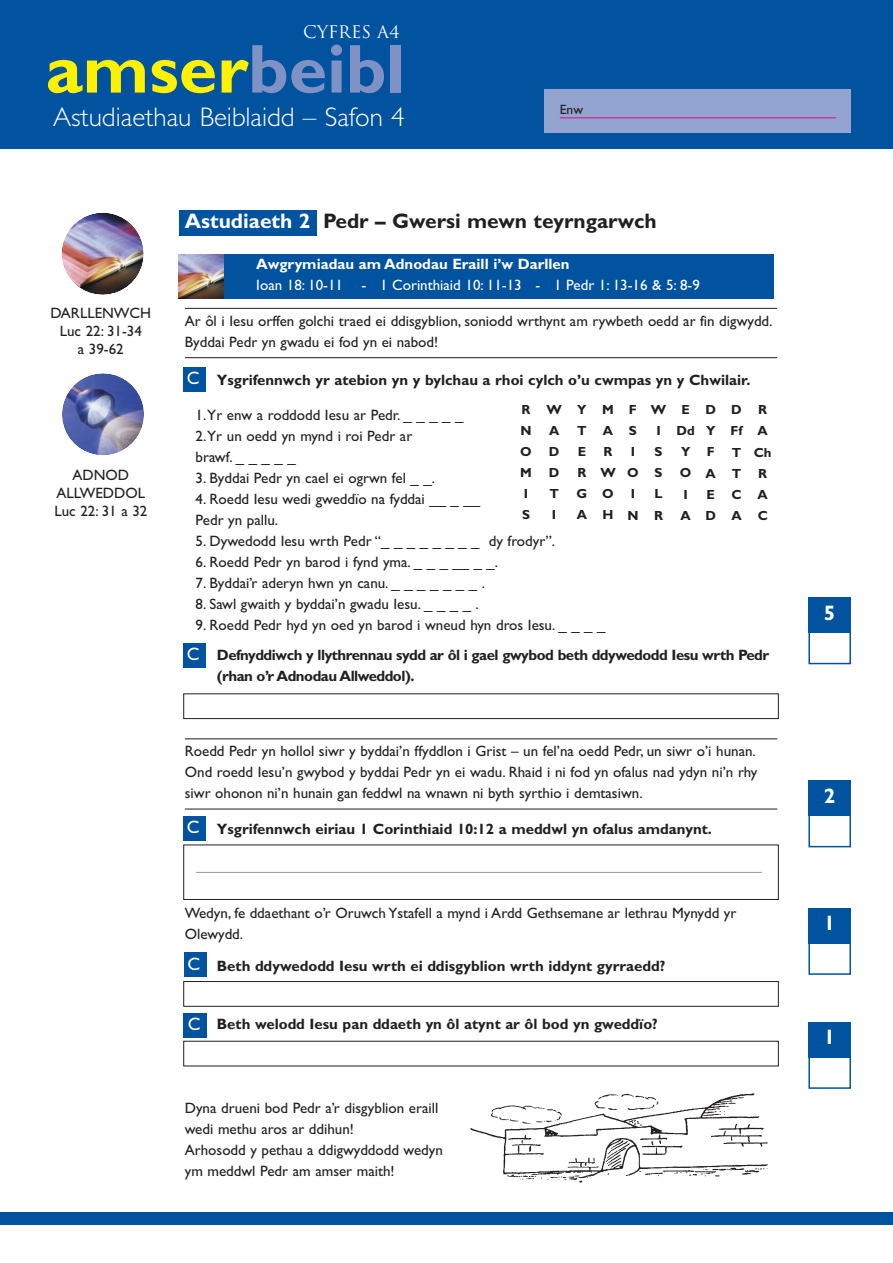
<style>
.page{position:relative;width:893px;height:1263px;background:#fff}
.page>*{position:absolute;margin:0;border:0;box-sizing:border-box;transform-origin:0 0}
.t1{font:700 69.45px "Gill Sans";color:#fff101}
.t2{font:300 27px "Gill Sans";color:#fff}
.t3{font:700 21px "Gill Sans";color:#231f20}
.t4{font:700 21px "Gill Sans";color:#fff}
.t5{font:18px "Gill Sans";color:#fff}
.t6{font:16.95px "Trajan";color:#fff}
.t7{font:15px/21px "Gill Sans";color:#231f20}
.t8{font:700 15px "Gill Sans";color:#231f20}
.t9{font:700 15px/21px "Gill Sans";letter-spacing:-.03em;color:#231f20}
.t10{font:15px "Gill Sans";color:#fff}
.t11{font:700 15px "Gill Sans";color:#fff}
.t12{font:13.5px "Gill Sans";color:#231f20}
.t13{font:700 13.2px/21.1px "Gill Sans";color:#231f20}
.s1{color:#7e92c6}
.s2{color:#fff}
</style>
<div class="page">
<img style="left:62px;top:213px;width:82px;height:82px">
<img style="left:62px;top:373px;width:82px;height:82px">
<div style="left:808px;top:630px;width:43px;height:34px;border:2px solid #0153a0"></div>
<div style="left:808px;top:597px;width:43px;height:36px;background:#0153a0"></div>
<div style="left:808px;top:813px;width:43px;height:34px;border:2px solid #0153a0"></div>
<div style="left:808px;top:780px;width:43px;height:36px;background:#0153a0"></div>
<div style="left:808px;top:941px;width:43px;height:34px;border:2px solid #0153a0"></div>
<div style="left:808px;top:908px;width:43px;height:36px;background:#0153a0"></div>
<div style="left:808px;top:1055px;width:43px;height:34px;border:2px solid #0153a0"></div>
<div style="left:808px;top:1022px;width:43px;height:36px;background:#0153a0"></div>
<div style="left:179px;top:210px;width:137px;height:26px;background:#0153a0"></div>
<hr style="left:185px;top:308px;width:592px;height:1px;background:#231f20">
<hr style="left:185px;top:357px;width:592px;height:1px;background:#231f20">
<hr style="left:185px;top:739px;width:592px;height:1px;background:#231f20">
<hr style="left:185px;top:809px;width:592px;height:1px;background:#231f20">
<div style="left:199px;top:254px;width:575px;height:44px;background:#0153a0"></div>
<img style="left:179px;top:254px;width:44px;height:44px">
<div style="left:183px;top:693px;width:596px;height:26px;border:1px solid #231f20"></div>
<div style="left:183px;top:368px;width:22px;height:24px;background:#0153a0"></div>
<div style="left:183px;top:644px;width:22px;height:24px;background:#0153a0"></div>
<div style="left:183px;top:845px;width:596px;height:55px;border:1px solid #231f20"></div>
<hr style="left:196px;top:872px;width:566px;height:1px;background:#939598">
<div style="left:183px;top:816px;width:22px;height:24px;background:#0153a0"></div>
<div style="left:183px;top:981px;width:596px;height:26px;border:1px solid #231f20"></div>
<div style="left:183px;top:1041px;width:596px;height:25px;border:1px solid #231f20"></div>
<div style="left:184px;top:953px;width:22px;height:24px;background:#0153a0"></div>
<div style="left:183px;top:1013px;width:23px;height:24px;background:#0153a0"></div>
<img style="left:470px;top:1093px;width:298px;height:90px">
<div style="left:0;top:1212px;width:892px;height:13px;background:#0153a0"></div>
<div style="left:0;top:0;width:892px;height:149px;background:#0153a0"></div>
<div style="left:545px;top:89px;width:306px;height:44px;background:#94a4d0"></div>
<hr style="left:560px;top:118px;width:276px;height:1px;background:#ed028c">
<p class="t6" style="left:303px;top:22px;width:98px">CYFRes A4</p>
<h1 class="t1" style="left:46px;top:45px;width:360px">amser<span class="s1">beibl</span></h1>
<h2 class="t2" style="left:53px;top:108px;width:353px">Astudiaethau Beiblaidd – Safon 4</h2>
<p class="t12" style="left:560px;top:104px;width:25px">Enw</p>
<h3 class="t3" style="left:185px;top:214px;width:473px"><span class="s2">Astudiaeth 2</span> Pedr – Gwersi mewn teyrngarwch</h3>
<p class="t7" style="left:51px;top:306px;width:102px;line-height:18px;text-align:center">DARLLENWCH<br>Luc 22: 31-34<br>a 39-62</p>
<p class="t7" style="left:54px;top:468px;width:94px;line-height:18px;text-align:center">ADNOD<br>ALLWEDDOL<br>Luc 22: 31 a 32</p>
<p class="t11" style="left:256px;top:259px;width:315px">Awgrymiadau am Adnodau Eraill i’w Darllen</p>
<p class="t10" style="left:256px;top:280px;width:445px">Ioan 18: 10-11 - 1 Corinthiaid 10: 11-13 - 1 Pedr 1: 13-16 &amp; 5: 8-9</p>
<p class="t7" style="left:185px;top:312px;width:589px">Ar ôl i Iesu orffen golchi traed ei ddisgyblion, soniodd wrthynt am rywbeth oedd ar fin digwydd.<br>Byddai Pedr yn gwadu ei fod yn ei nabod!</p>
<p class="t8" style="left:217px;top:374px;width:535px">Ysgrifennwch yr atebion yn y bylchau a rhoi cylch o’u cwmpas yn y Chwilair.</p>
<p class="t7" style="left:196px;top:407px;width:269px">1.Yr enw a roddodd Iesu ar Pedr. _ _ _ _ _<br>2.Yr un oedd yn mynd i roi Pedr ar<br>brawf. _ _ _ _ _</p>
<p class="t7" style="left:196px;top:470px;width:241px">3. Byddai Pedr yn cael ei ogrwn fel _ _.</p>
<p class="t7" style="left:196px;top:491px;width:286px">4. Roedd Iesu wedi gweddïo na fyddai __ _ __<br>Pedr yn pallu.</p>
<p class="t7" style="left:196px;top:533px;width:361px">5. Dywedodd Iesu wrth Pedr “_ _ _ _ _ _ _ _ dy frodyr”.</p>
<p class="t7" style="left:196px;top:554px;width:304px">6. Roedd Pedr yn barod i fynd yma. _ _ _ __ _ _.</p>
<p class="t7" style="left:196px;top:575px;width:291px">7. Byddai’r aderyn hwn yn canu. _ _ _ _ _ _ _ .</p>
<p class="t7" style="left:196px;top:596px;width:285px">8. Sawl gwaith y byddai’n gwadu Iesu. _ _ _ _ .</p>
<p class="t7" style="left:196px;top:617px;width:411px">9. Roedd Pedr hyd yn oed yn barod i wneud hyn dros Iesu. _ _ _ _</p>
<p class="t9" style="left:217px;top:647px;width:554px">Defnyddiwch y llythrennau sydd ar ôl i gael gwybod beth ddywedodd Iesu wrth Pedr (rhan o’r Adnodau Allweddol).</p>
<p class="t5" style="left:187px;top:372px;width:14px">C</p>
<p class="t13" style="left:520px;top:400px;width:13px">R<br>N<br>O<br>M<br>I<br>S</p>
<p class="t13" style="left:546px;top:400px;width:17px">W<br>A<br>D<br>D<br>T<br>I</p>
<p class="t13" style="left:576px;top:400px;width:12px;text-align:justify">Y T E R G A</p>
<p class="t13" style="left:600px;top:400px;width:17px">M<br>A<br>R<br>W<br>O<br>H</p>
<p class="t13" style="left:627px;top:400px;width:13px">F<br>S<br>I<br>O<br>I<br>N</p>
<p class="t13" style="left:651px;top:400px;width:17px">W<br>I<br>S<br>S<br>L<br>R</p>
<p class="t13" style="left:676px;top:401px;width:20px;text-align:center">E<br>Dd<br>Y<br>O<br>I<br>A</p>
<p class="t13" style="left:705px;top:401px;width:12px;text-align:justify">D Y F A E D</p>
<p class="t13" style="left:730px;top:401px;width:13px;text-align:justify">D Ff T T C A</p>
<p class="t13" style="left:754px;top:401px;width:19px;text-align:center">R<br>A<br>Ch<br>R<br>A<br>C</p>
<p class="t5" style="left:187px;top:648px;width:14px">C</p>
<p class="t7" style="left:185px;top:743px;width:574px;text-align:justify">Roedd Pedr yn hollol siwr y byddai’n ffyddlon i Grist – un fel’na oedd Pedr, un siwr o’i hunan.<br>Ond roedd Iesu’n gwybod y byddai Pedr yn ei wadu. Rhaid i ni fod yn ofalus nad ydyn ni’n rhy siwr ohonon ni’n hunain gan feddwl na wnawn ni byth syrthio i demtasiwn.</p>
<p class="t8" style="left:217px;top:824px;width:496px">Ysgrifennwch eiriau 1 Corinthiaid 10:12 a meddwl yn ofalus amdanynt.</p>
<p class="t5" style="left:187px;top:821px;width:14px">C</p>
<p class="t7" style="left:185px;top:905px;width:553px">Wedyn, fe ddaethant o’r Oruwch Ystafell a mynd i Ardd Gethsemane ar lethrau Mynydd yr<br>Olewydd.</p>
<p class="t8" style="left:217px;top:961px;width:450px">Beth ddywedodd Iesu wrth ei ddisgyblion wrth iddynt gyrraedd?</p>
<p class="t5" style="left:188px;top:957px;width:14px">C</p>
<p class="t5" style="left:188px;top:1018px;width:14px">C</p>
<p class="t8" style="left:217px;top:1019px;width:442px">Beth welodd Iesu pan ddaeth yn ôl atynt ar ôl bod yn gweddïo?</p>
<p class="t7" style="left:185px;top:1100px;width:260px">Dyna drueni bod Pedr a’r disgyblion eraill wedi methu aros ar ddihun!<br>Arhosodd y pethau a ddigwyddodd wedyn ym meddwl Pedr am amser maith!</p>
<h3 class="t4" style="left:824px;top:606px;width:13px">5</h3>
<h3 class="t4" style="left:824px;top:789px;width:13px">2</h3>
<h3 class="t4" style="left:824px;top:916px;width:13px">1</h3>
<h3 class="t4" style="left:824px;top:1030px;width:13px">1</h3>
</div>
